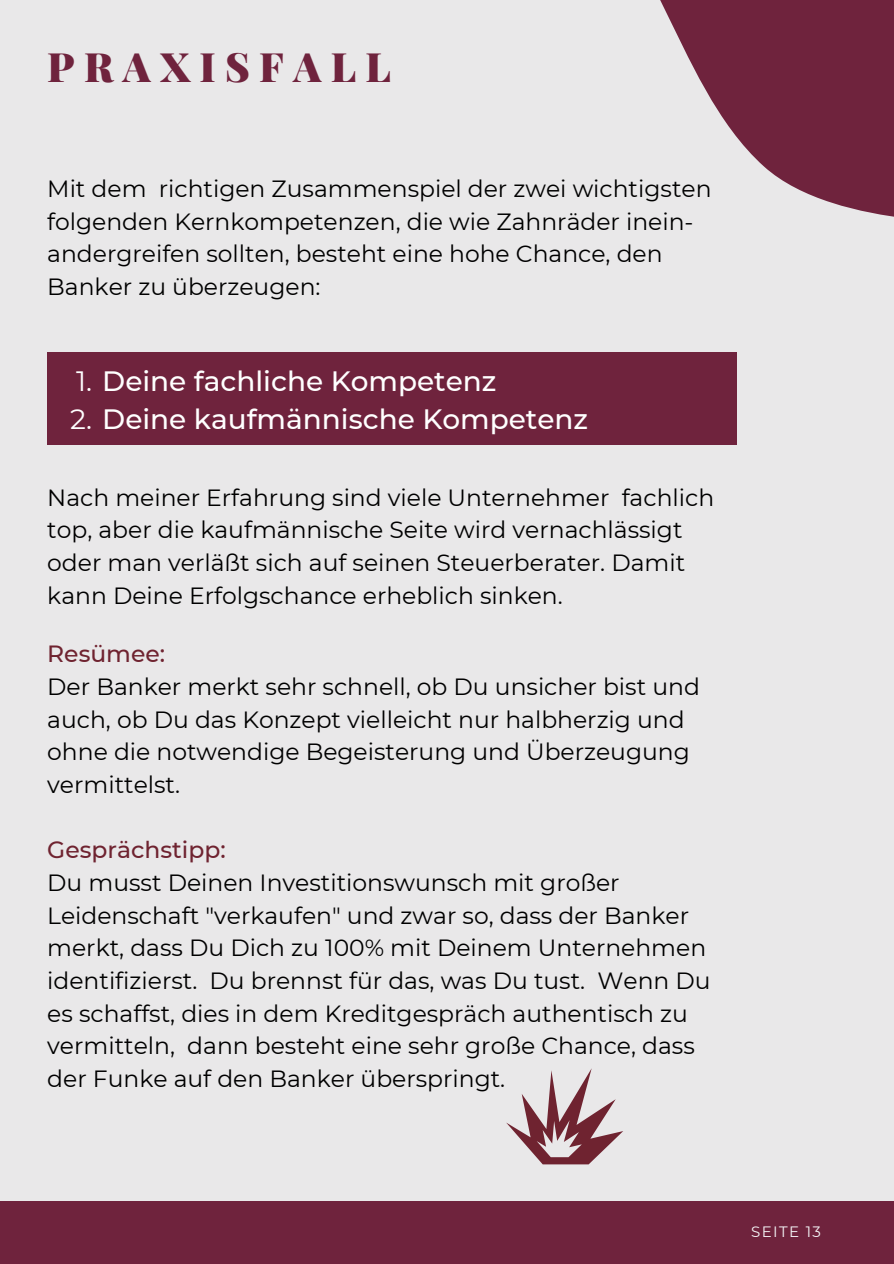
<style>
.page{position:relative;width:894px;height:1264px;background:#fff}
.page>*{position:absolute;margin:0;border:0;box-sizing:border-box;transform-origin:0 0}
.t1{font:900 40.5px "Playfair Display";letter-spacing:.23em;color:#6f233d}
.t2{font:500 27.9px "Montserrat";color:#fff}
.t3{font:23.4px/32.7px "Montserrat";color:#000}
.t4{font:500 23.4px "Montserrat";color:#6f2330}
.t5{font:15px "Montserrat";letter-spacing:.09em;color:#f4f4f6}
.s1{font-weight:400}
</style>
<div class="page">
<div style="left:0;top:0;width:893px;height:1263px;background:#e9e8e9"></div>
<div style="left:47px;top:352px;width:689px;height:92px;background:#6f233d"></div>
<svg style="left:660px;top:0;width:233px;height:217px;fill:#6f233d"></svg>
<div style="left:0;top:1201px;width:893px;height:62px;background:#6f233d"></div>
<svg style="left:506px;top:1068px;width:117px;height:96px"></svg>
<h1 class="t1" style="left:47px;top:38px;width:345px">PRAXISFALL</h1>
<p class="t3" style="left:47px;top:172px;width:665px">Mit dem richtigen Zusammenspiel der zwei wichtigsten folgenden Kernkompetenzen, die wie Zahnräder inein&shy;andergreifen sollten, besteht eine hohe Chance, den Banker zu überzeugen:</p>
<p class="t2" style="left:76px;top:364px;width:422px"><span class="s1">1.</span> Deine fachliche Kompetenz</p>
<p class="t2" style="left:70px;top:402px;width:519px"><span class="s1">2.</span> Deine kaufmännische Kompetenz</p>
<p class="t3" style="left:47px;top:481px;width:668px">Nach meiner Erfahrung sind viele Unternehmer fachlich top, aber die kaufmännische Seite wird vernachlässigt oder man verläßt sich auf seinen Steuerberater. Damit kann Deine Erfolgschance erheblich sinken.</p>
<p class="t4" style="left:47px;top:639px;width:119px">Resümee:</p>
<p class="t3" style="left:47px;top:670px;width:654px">Der Banker merkt sehr schnell, ob Du unsicher bist und auch, ob Du das Konzept vielleicht nur halbherzig und ohne die notwendige Begeisterung und Überzeugung vermittelst.</p>
<p class="t4" style="left:47px;top:835px;width:180px">Gesprächstipp:</p>
<p class="t3" style="left:47px;top:866px;width:664px">Du musst Deinen Investitionswunsch mit großer Leidenschaft "verkaufen" und zwar so, dass der Banker merkt, dass Du Dich zu 100% mit Deinem Unternehmen identifizierst. Du brennst für das, was Du tust. Wenn Du es schaffst, dies in dem Kreditgespräch authentisch zu vermitteln, dann besteht eine sehr große Chance, dass der Funke auf den Banker überspringt.</p>
<p class="t5" style="left:751px;top:1222px;width:71px">SEITE 13</p>
</div>
